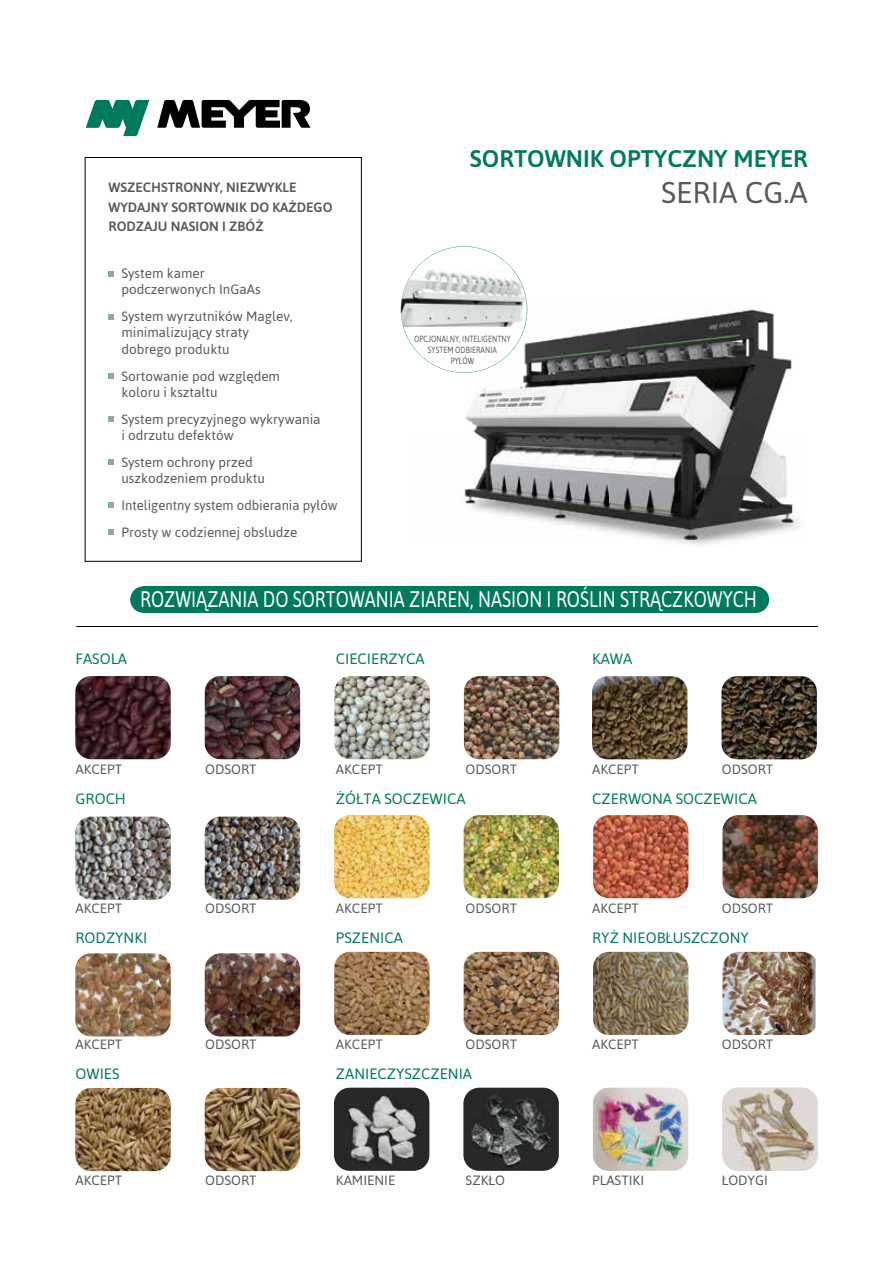
<style>
.page{position:relative;width:893px;height:1263px;background:#fff}
.page>*{position:absolute;margin:0;border:0;box-sizing:border-box;transform-origin:0 0}
.t1{font:30px "Asap";color:#58595b}
.t2{font:500 24px "Asap";color:#007a5e}
.t3{font:22.5px "Asap";color:#fff;scale:.8 1}
.t4{font:15px "Asap";color:#007a5e}
.t5{font:13.5px/16.2px "Asap";color:#58595b}
.t6{font:500 13.5px/19.5px "Asap";color:#58595b}
.t7{font:9px/10.8px "Asap";letter-spacing:.01em;color:#58595b;text-align:center;scale:.8 1}
</style>
<div class="page">
<hr style="left:76px;top:626px;width:742px;height:1px;background:#000">
<img style="left:75px;top:676px;width:96px;height:83px">
<img style="left:205px;top:676px;width:95px;height:83px">
<img style="left:334px;top:676px;width:96px;height:83px">
<img style="left:464px;top:676px;width:95px;height:83px">
<img style="left:334px;top:1088px;width:95px;height:83px">
<img style="left:463px;top:1088px;width:96px;height:83px">
<img style="left:592px;top:676px;width:95px;height:83px">
<img style="left:721px;top:676px;width:96px;height:83px">
<img style="left:593px;top:1088px;width:95px;height:83px">
<img style="left:722px;top:1088px;width:96px;height:83px">
<img style="left:75px;top:953px;width:96px;height:83px">
<img style="left:205px;top:953px;width:95px;height:83px">
<img style="left:334px;top:952px;width:96px;height:83px">
<img style="left:464px;top:952px;width:95px;height:83px">
<img style="left:593px;top:952px;width:95px;height:83px">
<img style="left:722px;top:952px;width:93px;height:83px">
<img style="left:75px;top:817px;width:96px;height:83px">
<img style="left:205px;top:817px;width:95px;height:83px">
<img style="left:334px;top:815px;width:96px;height:83px">
<img style="left:464px;top:815px;width:95px;height:83px">
<img style="left:593px;top:815px;width:95px;height:83px">
<img style="left:722px;top:815px;width:96px;height:83px">
<svg style="left:438px;top:246px;width:52px;height:6px"></svg>
<img style="left:75px;top:1088px;width:96px;height:83px">
<img style="left:205px;top:1088px;width:95px;height:83px">
<img style="left:472px;top:304px;width:320px;height:128px">
<img style="left:465px;top:406px;width:7px;height:16px">
<img style="left:464px;top:432px;width:336px;height:161px">
<img style="left:454px;top:329px;width:73px;height:44px">
<img style="left:404px;top:252px;width:120px;height:120px">
<img style="left:401px;top:269px;width:126px;height:60px">
<svg style="left:86px;top:100px;width:63px;height:36px"></svg>
<svg style="left:157px;top:100px;width:153px;height:28px"></svg>
<svg style="left:108px;top:271px;width:6px;height:6px"></svg>
<svg style="left:108px;top:315px;width:6px;height:5px"></svg>
<svg style="left:108px;top:373px;width:6px;height:6px"></svg>
<svg style="left:108px;top:416px;width:6px;height:6px"></svg>
<svg style="left:108px;top:459px;width:6px;height:5px"></svg>
<svg style="left:108px;top:503px;width:6px;height:5px"></svg>
<svg style="left:108px;top:529px;width:6px;height:6px"></svg>
<div style="left:144px;top:586px;width:613px;height:27px;background:#007a5e"></div>
<div style="left:743px;top:586px;width:26px;height:27px;background:#007a5e;border-radius:50%"></div>
<div style="left:130px;top:586px;width:27px;height:27px;background:#007a5e;border-radius:50%"></div>
<p class="t6" style="left:108px;top:177px;width:226px">WSZECHSTRONNY, NIEZWYKLE<br>WYDAJNY SORTOWNIK DO KAŻDEGO<br>RODZAJU NASION I ZBÓŻ</p>
<p class="t5" style="left:121px;top:265px;width:141px">System kamer podczerwonych InGaAs</p>
<p class="t5" style="left:121px;top:308px;width:173px">System wyrzutników Maglev, minimalizujący straty dobrego produktu</p>
<p class="t5" style="left:121px;top:367px;width:160px">Sortowanie pod względem koloru i kształtu</p>
<p class="t5" style="left:121px;top:410px;width:201px">System precyzyjnego wykrywania i odrzutu defektów</p>
<p class="t5" style="left:121px;top:454px;width:145px">System ochrony przed uszkodzeniem produktu</p>
<p class="t5" style="left:121px;top:491px;width:218px;line-height:27px">Inteligentny system odbierania pyłów<br>Prosty w codziennej obsłudze</p>
<h2 class="t2" style="left:470px;top:142px;width:340px">SORTOWNIK OPTYCZNY MEYER</h2>
<h1 class="t1" style="left:661px;top:172px;width:148px">SERIA CG.A</h1>
<p class="t7" style="left:414px;top:333px;width:122px">OPCJONALNY, INTELIGENTNY<br>SYSTEM ODBIERANIA<br>PYŁÓW</p>
<h3 class="t3" style="left:140px;top:584px;width:773px">ROZWIĄZANIA DO SORTOWANIA ZIAREN, NASION I ROŚLIN STRĄCZKOWYCH</h3>
<p class="t4" style="left:75px;top:649px;width:53px">FASOLA</p>
<p class="t4" style="left:336px;top:649px;width:90px">CIECIERZYCA</p>
<p class="t4" style="left:592px;top:649px;width:42px">KAWA</p>
<p class="t5" style="left:75px;top:760px;width:48px">AKCEPT</p>
<p class="t4" style="left:75px;top:788px;width:52px">GROCH</p>
<p class="t5" style="left:205px;top:761px;width:53px">ODSORT</p>
<p class="t5" style="left:336px;top:761px;width:48px">AKCEPT</p>
<p class="t5" style="left:466px;top:761px;width:53px">ODSORT</p>
<p class="t5" style="left:592px;top:761px;width:48px">AKCEPT</p>
<p class="t5" style="left:722px;top:761px;width:53px">ODSORT</p>
<p class="t4" style="left:336px;top:788px;width:131px">ŻÓŁTA SOCZEWICA</p>
<p class="t4" style="left:592px;top:788px;width:166px">CZERWONA SOCZEWICA</p>
<p class="t5" style="left:75px;top:900px;width:48px">AKCEPT</p>
<p class="t5" style="left:205px;top:900px;width:53px">ODSORT</p>
<p class="t5" style="left:336px;top:900px;width:48px">AKCEPT</p>
<p class="t5" style="left:466px;top:900px;width:53px">ODSORT</p>
<p class="t5" style="left:592px;top:900px;width:48px">AKCEPT</p>
<p class="t5" style="left:722px;top:900px;width:53px">ODSORT</p>
<p class="t4" style="left:75px;top:928px;width:73px">RODZYNKI</p>
<p class="t4" style="left:336px;top:928px;width:68px">PSZENICA</p>
<p class="t4" style="left:592px;top:928px;width:158px">RYŻ NIEOBŁUSZCZONY</p>
<p class="t5" style="left:75px;top:1036px;width:48px">AKCEPT</p>
<p class="t5" style="left:205px;top:1036px;width:53px">ODSORT</p>
<p class="t5" style="left:336px;top:1036px;width:48px">AKCEPT</p>
<p class="t5" style="left:466px;top:1036px;width:53px">ODSORT</p>
<p class="t5" style="left:592px;top:1036px;width:48px">AKCEPT</p>
<p class="t5" style="left:722px;top:1036px;width:53px">ODSORT</p>
<p class="t4" style="left:75px;top:1064px;width:46px">OWIES</p>
<p class="t4" style="left:336px;top:1064px;width:138px">ZANIECZYSZCZENIA</p>
<p class="t5" style="left:75px;top:1172px;width:48px">AKCEPT</p>
<p class="t5" style="left:205px;top:1172px;width:53px">ODSORT</p>
<p class="t5" style="left:336px;top:1172px;width:61px">KAMIENIE</p>
<p class="t5" style="left:466px;top:1172px;width:41px">SZKŁO</p>
<p class="t5" style="left:592px;top:1172px;width:54px">PLASTIKI</p>
<p class="t5" style="left:722px;top:1172px;width:48px">ŁODYGI</p>
</div>
